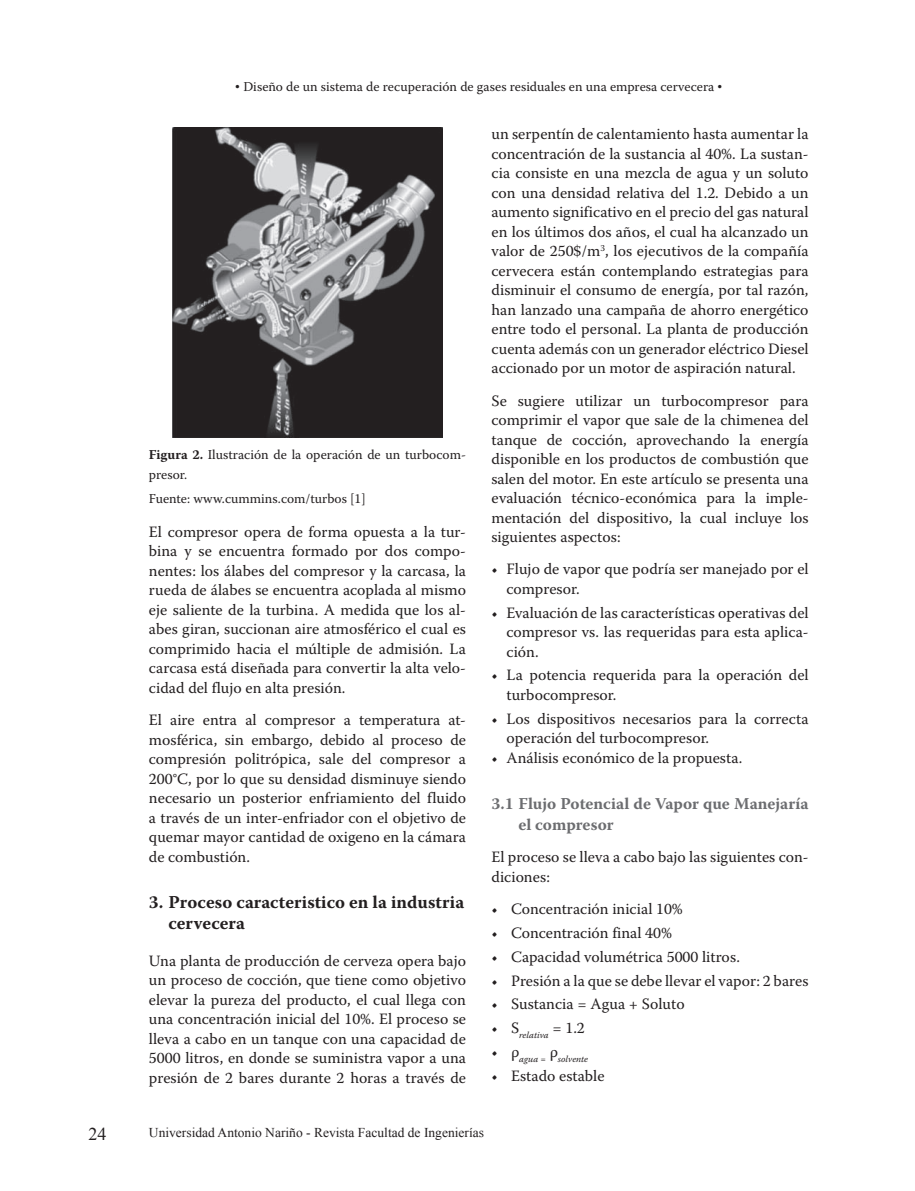
<style>
.page{position:relative;width:915px;height:1191px;background:#fff}
.page>*{position:absolute;margin:0;border:0;box-sizing:border-box;transform-origin:0 0}
.t1{font:700 18px/21px "Warnock Pro";color:#231f20}
.t2{font:18px "Times New Roman";color:#231f20}
.t3{font:700 16.5px/21px "Warnock Pro";color:#6c6d70}
.t4{font:15.75px/19.5px "Warnock Pro";color:#231f20;text-align:justify}
.t5{font:13.5px/19.5px "Warnock Pro";color:#231f20}
.t6{font:13.5px "Times New Roman";color:#231f20}
.t7{font:italic 9.15px "Warnock Pro";color:#231f20}
.s1{font-family:"Times New Roman"}
.s2{font-weight:700}
</style>
<div class="page">
<img style="left:172px;top:128px;width:270px;height:309px">
<p class="t5" style="left:235px;top:76px;width:488px"><span class="s1">•</span> Diseño de un sistema de recuperación de gases residuales en una empresa cervecera <span class="s1">•</span></p>
<p class="t4" style="left:491px;top:124px;width:318px">un serpentín de calentamiento hasta aumentar la concentración de la sustancia al 40%. La sustan&shy;cia consiste en una mezcla de agua y un soluto con una densidad relativa del 1.2. Debido a un aumento significativo en el precio del gas natural en los últimos dos años, el cual ha alcanzado un valor de 250$/m<sup>3</sup>, los ejecutivos de la compañía cervecera están contemplando estrategias para disminuir el consumo de energía, por tal razón, han lanzado una campaña de ahorro energético entre todo el personal. La planta de producción cuenta además con un generador eléctrico Diesel accionado por un motor de aspiración natural.</p>
<p class="t4" style="left:491px;top:390px;width:318px">Se sugiere utilizar un turbocompresor para comprimir el vapor que sale de la chimenea del tanque de cocción, aprovechando la energía disponible en los productos de combustión que salen del motor. En este artículo se presenta una evaluación técnico-económica para la imple&shy;mentación del dispositivo, la cual incluye los siguientes aspectos:</p>
<p class="t4" style="left:506px;top:559px;width:303px;text-indent:-15px">• Flujo de vapor que podría ser manejado por el compresor.</p>
<p class="t4" style="left:506px;top:602px;width:303px;text-indent:-15px">• Evaluación de las características operativas del compresor vs. las requeridas para esta aplica&shy;ción.</p>
<p class="t4" style="left:506px;top:665px;width:303px;text-indent:-15px">• La potencia requerida para la operación del turbocompresor.</p>
<p class="t4" style="left:506px;top:708px;width:303px;text-indent:-15px">• Los dispositivos necesarios para la correcta operación del turbocompresor.</p>
<p class="t4" style="left:491px;top:747px;width:252px">• Análisis económico de la propuesta.</p>
<p class="t3" style="left:518px;top:793px;width:291px;text-indent:-27px">3.1 Flujo Potencial de Vapor que Manejaría el compresor</p>
<p class="t4" style="left:491px;top:847px;width:318px">El proceso se lleva a cabo bajo las siguientes con&shy;diciones:</p>
<p class="t4" style="left:491px;top:899px;width:193px">• Concentración inicial 10%</p>
<p class="t4" style="left:491px;top:922px;width:182px">• Concentración final 40%</p>
<p class="t4" style="left:491px;top:946px;width:250px">• Capacidad volumétrica 5000 litros.</p>
<p class="t4" style="left:491px;top:970px;width:318px">• Presión a la que se debe llevar el vapor: 2 bares</p>
<p class="t4" style="left:491px;top:994px;width:194px">• Sustancia = Agua + Soluto</p>
<p class="t7" style="left:491px;top:1029px;width:95px"><sup>•</sup> <sup>S</sup>relativa <sup>=</sup> <sup>1.2</sup></p>
<p class="t7" style="left:491px;top:1053px;width:98px"><sup>•</sup> <sup>ρ</sup>agua = <sup>ρ</sup>solvente</p>
<p class="t4" style="left:491px;top:1065px;width:114px">• Estado estable</p>
<p class="t5" style="left:149px;top:445px;width:318px"><span class="s2">Figura 2.</span> Ilustración de la operación de un turbocom&shy;presor.</p>
<p class="t5" style="left:149px;top:488px;width:218px">Fuente: www.cummins.com/turbos [1]</p>
<p class="t4" style="left:149px;top:522px;width:318px">El compresor opera de forma opuesta a la tur&shy;bina y se encuentra formado por dos compo&shy;nentes: los álabes del compresor y la carcasa, la rueda de álabes se encuentra acoplada al mismo eje saliente de la turbina. A medida que los al&shy;abes giran, succionan aire atmosférico el cual es comprimido hacia el múltiple de admisión. La carcasa está diseñada para convertir la alta velo&shy;cidad del flujo en alta presión.</p>
<p class="t4" style="left:149px;top:710px;width:318px">El aire entra al compresor a temperatura at&shy;mosférica, sin embargo, debido al proceso de compresión politrópica, sale del compresor a 200°C, por lo que su densidad disminuye siendo necesario un posterior enfriamiento del fluido a través de un inter-enfriador con el objetivo de quemar mayor cantidad de oxigeno en la cámara de combustión.</p>
<p class="t1" style="left:168px;top:891px;width:297px;text-indent:-19px">3. Proceso caracteristico en la industria cervecera</p>
<p class="t4" style="left:149px;top:950px;width:318px">Una planta de producción de cerveza opera bajo un proceso de cocción, que tiene como objetivo elevar la pureza del producto, el cual llega con una concentración inicial del 10%. El proceso se lleva a cabo en un tanque con una capacidad de 5000 litros, en donde se suministra vapor a una presión de 2 bares durante 2 horas a través de</p>
<p class="t2" style="left:88px;top:1121px;width:20px">24</p>
<p class="t6" style="left:149px;top:1123px;width:336px">Universidad Antonio Nariño - Revista Facultad de Ingenierías</p>
</div>
